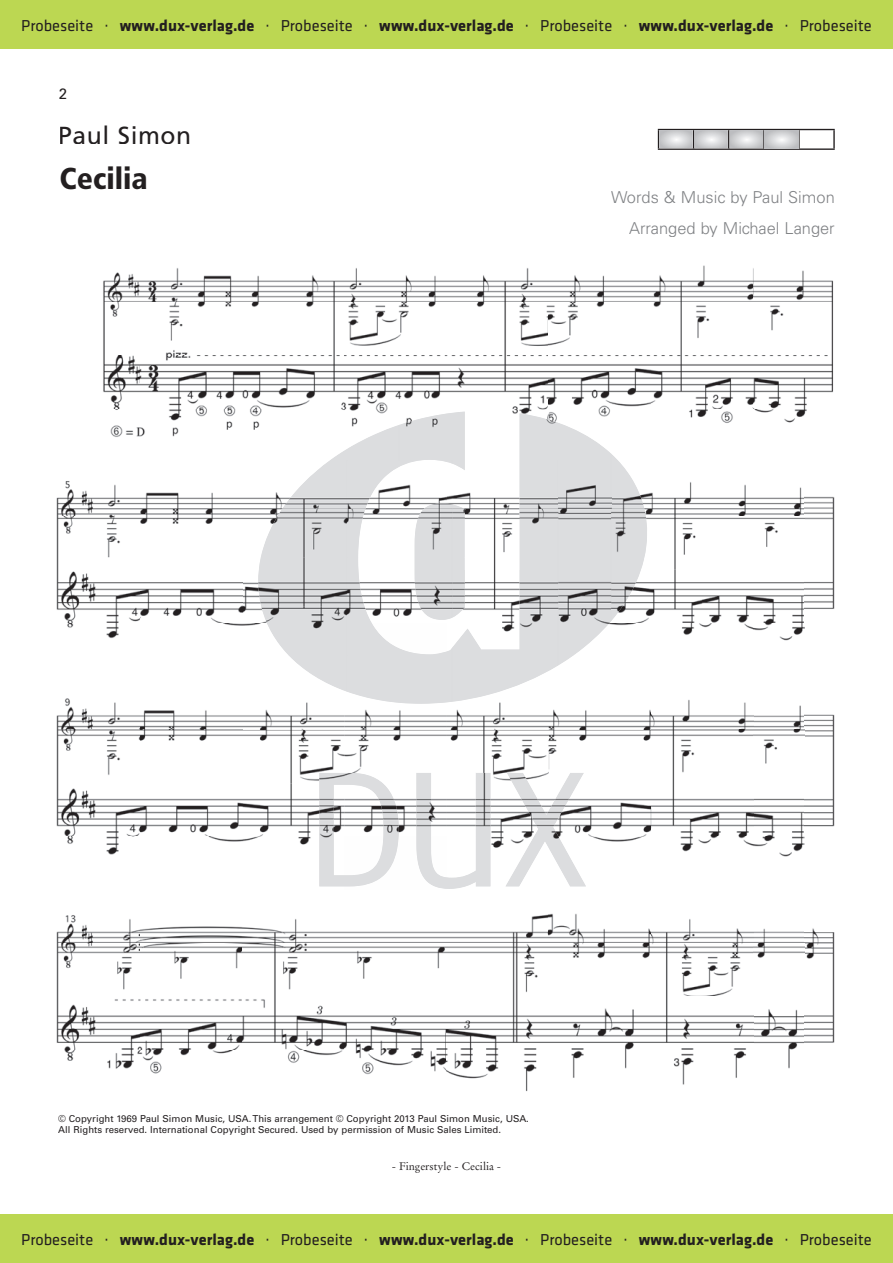
<style>
.page{position:relative;width:893px;height:1263px;background:#fff}
.page>*{position:absolute;margin:0;border:0;box-sizing:border-box;transform-origin:0 0}
.t1{font:900 condensed 30.15px "Frutiger";color:#231f20}
.t2{font:24.6px "Frutiger CE";letter-spacing:.02em;color:#231f20}
.t3{font:300 16.5px "Univers";color:#808285}
.t4{font:700 16.35px "Klavika";color:#231f20}
.t5{font:15px "Univers";color:#231f20}
.t6{font:10.95px "Stempel Garamond";color:#231f20}
.t7{font:9.6px/11.6px "Univers";color:#231f20}
.s1{font-weight:400}
</style>
<div class="page">
<div style="left:0;top:0;width:893px;height:49px;background:#bcd752"></div>
<div style="left:0;top:1214px;width:893px;height:49px;background:#bcd752"></div>
<img style="left:103px;top:265px;width:731px;height:195px">
<img style="left:56px;top:481px;width:226px;height:35px">
<img style="left:644px;top:482px;width:160px;height:34px">
<img style="left:804px;top:496px;width:31px;height:547px">
<img style="left:56px;top:516px;width:205px;height:107px">
<img style="left:652px;top:516px;width:152px;height:54px">
<img style="left:622px;top:570px;width:182px;height:53px">
<img style="left:67px;top:623px;width:194px;height:15px">
<img style="left:447px;top:623px;width:306px;height:107px">
<img style="left:753px;top:623px;width:51px;height:427px">
<img style="left:56px;top:698px;width:289px;height:32px">
<img style="left:345px;top:709px;width:102px;height:21px">
<img style="left:56px;top:730px;width:697px;height:320px">
<img style="left:64px;top:1050px;width:726px;height:42px">
<img style="left:330px;top:425px;width:70px;height:35px">
<img style="left:400px;top:412px;width:65px;height:48px">
<img style="left:520px;top:413px;width:91px;height:47px">
<img style="left:611px;top:454px;width:33px;height:55px">
<img style="left:282px;top:460px;width:276px;height:49px">
<img style="left:558px;top:460px;width:53px;height:195px">
<img style="left:261px;top:509px;width:297px;height:49px">
<img style="left:611px;top:509px;width:41px;height:97px">
<img style="left:257px;top:558px;width:301px;height:48px">
<img style="left:261px;top:606px;width:297px;height:49px">
<img style="left:611px;top:606px;width:11px;height:15px">
<img style="left:288px;top:655px;width:59px;height:37px">
<img style="left:453px;top:655px;width:105px;height:47px">
<img style="left:558px;top:655px;width:16px;height:10px">
<img style="left:319px;top:773px;width:80px;height:76px">
<img style="left:319px;top:848px;width:78px;height:38px">
<img style="left:507px;top:773px;width:77px;height:75px">
<img style="left:505px;top:848px;width:81px;height:38px">
<img style="left:416px;top:773px;width:74px;height:116px">
<svg style="left:658px;top:129px;width:177px;height:21px"></svg>
<svg style="left:765px;top:130px;width:33px;height:18px"></svg>
<p class="t4" style="left:21px;top:16px;width:852px"><span class="s1">Probeseite ·</span> www.dux-verlag.de <span class="s1">· Probeseite ·</span> www.dux-verlag.de <span class="s1">· Probeseite ·</span> www.dux-verlag.de <span class="s1">· Probeseite</span></p>
<p class="t5" style="left:59px;top:84px;width:10px">2</p>
<h2 class="t2" style="left:58px;top:121px;width:134px">Paul Simon</h2>
<h1 class="t1" style="left:60px;top:161px;width:90px">Cecilia</h1>
<p class="t3" style="left:611px;top:187px;width:225px">Words &amp; Music by Paul Simon</p>
<p class="t3" style="left:629px;top:218px;width:207px">Arranged by Michael Langer</p>
<p class="t7" style="left:58px;top:1112px;width:472px">© Copyright 1969 Paul Simon Music, USA. This arrangement © Copyright 2013 Paul Simon Music, USA.<br>All Rights reserved. International Copyright Secured. Used by permission of Music Sales Limited.</p>
<p class="t6" style="left:392px;top:1159px;width:111px">- Fingerstyle - Cecilia -</p>
<p class="t4" style="left:21px;top:1230px;width:852px"><span class="s1">Probeseite ·</span> www.dux-verlag.de <span class="s1">· Probeseite ·</span> www.dux-verlag.de <span class="s1">· Probeseite ·</span> www.dux-verlag.de <span class="s1">· Probeseite</span></p>
</div>
